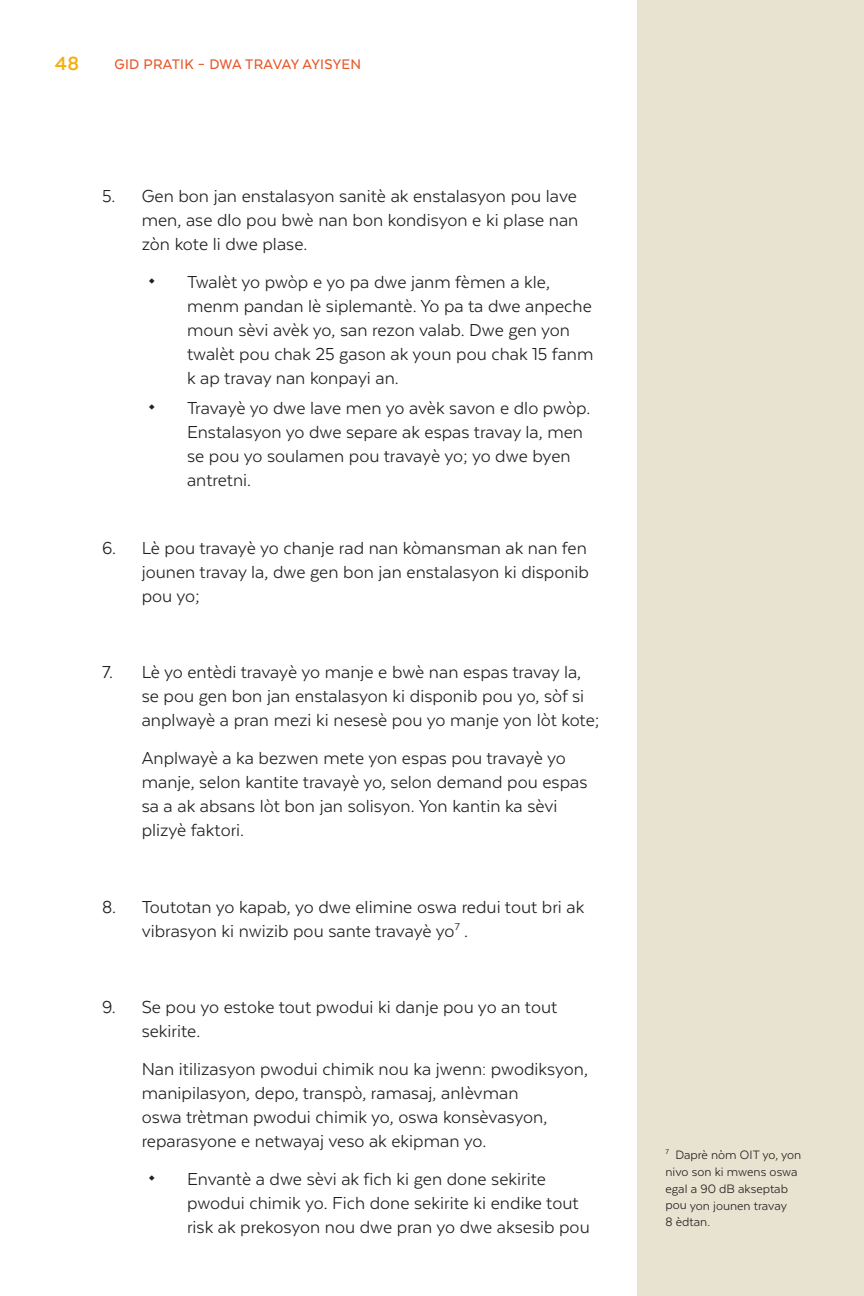
<style>
.page{position:relative;width:864px;height:1296px;background:#fff}
.page>*{position:absolute;margin:0;border:0;box-sizing:border-box;transform-origin:0 0}
.t1{font:700 22px "Texta";color:#f3b113}
.t2{font:20px/24px "Texta";color:#231f20}
.t3{font:500 16px "Texta";letter-spacing:.02em;color:#e85627}
.t4{font:14px/16.8px "Texta";color:#231f20}
</style>
<div class="page">
<div style="left:637px;top:0;width:227px;height:1296px;background:#e7e3d0"></div>
<p class="t1" style="left:55px;top:52px;width:26px">48</p>
<p class="t3" style="left:115px;top:56px;width:248px">Gid Pratik – DWA TRAVAY AYI SYEN</p>
<p class="t2" style="left:142px;top:184px;width:438px;text-align:justify;text-indent:-40px">5. Gen bon jan enstalasyon sanitè ak enstalasyon pou lave men, ase dlo pou bwè nan bon kondisyon e ki plase nan zòn kote li dwe plase.</p>
<p class="t2" style="left:187px;top:270px;width:408px">Twalèt yo pwòp e yo pa dwe janm fèmen a kle, menm pandan lè siplemantè. Yo pa ta dwe anpeche moun sèvi avèk yo, san rezon valab. Dwe gen yon twalèt pou chak 25 gason ak youn pou chak 15 fanm k ap travay nan konpayi an.</p>
<p class="t2" style="left:187px;top:396px;width:405px">Travayè yo dwe lave men yo avèk savon e dlo pwòp.<br>Enstalasyon yo dwe separe ak espas travay la, men se pou yo soulamen pou travayè yo; yo dwe byen antretni.</p>
<p class="t2" style="left:142px;top:535px;width:449px;text-align:justify;text-indent:-40px">6. Lè pou travayè yo chanje rad nan kòmansman ak nan fen jounen travay la, dwe gen bon jan enstalasyon ki disponib pou yo;</p>
<p class="t2" style="left:142px;top:660px;width:459px;text-indent:-40px">7. Lè yo entèdi travayè yo manje e bwè nan espas travay la, se pou gen bon jan enstalasyon ki disponib pou yo, sòf si anplwayè a pran mezi ki nesesè pou yo manje yon lòt kote;</p>
<p class="t2" style="left:142px;top:746px;width:447px">Anplwayè a ka bezwen mete yon espas pou travayè yo manje, selon kantite travayè yo, selon demand pou espas sa a ak absans lòt bon jan solisyon. Yon kantin ka sèvi plizyè faktori.</p>
<p class="t2" style="left:142px;top:894px;width:444px;text-indent:-40px">8. Toutotan yo kapab, yo dwe elimine oswa redui tout bri ak vibrasyon ki nwizib pou sante travayè yo<sup>7</sup> .</p>
<p class="t2" style="left:142px;top:995px;width:417px;text-indent:-40px">9. Se pou yo estoke tout pwodui ki danje pou yo an tout sekirite.</p>
<p class="t2" style="left:142px;top:1057px;width:448px">Nan itilizasyon pwodui chimik nou ka jwenn: pwodiksyon, manipilasyon, depo, transpò, ramasaj, anlèvman<br>oswa trètman pwodui chimik yo, oswa konsèvasyon, reparasyone e netwayaj veso ak ekipman yo.</p>
<p class="t2" style="left:187px;top:1167px;width:404px">Envantè a dwe sèvi ak fich ki gen done sekirite pwodui chimik yo. Fich done sekirite ki endike tout risk ak prekosyon nou dwe pran yo dwe aksesib pou</p>
<p class="t4" style="left:665px;top:1146px;width:138px"><sup>7</sup> Daprè nòm OIT yo, yon nivo son ki mwens oswa egal a 90 dB akseptab pou yon jounen travay<br>8 èdtan.</p>
</div>
